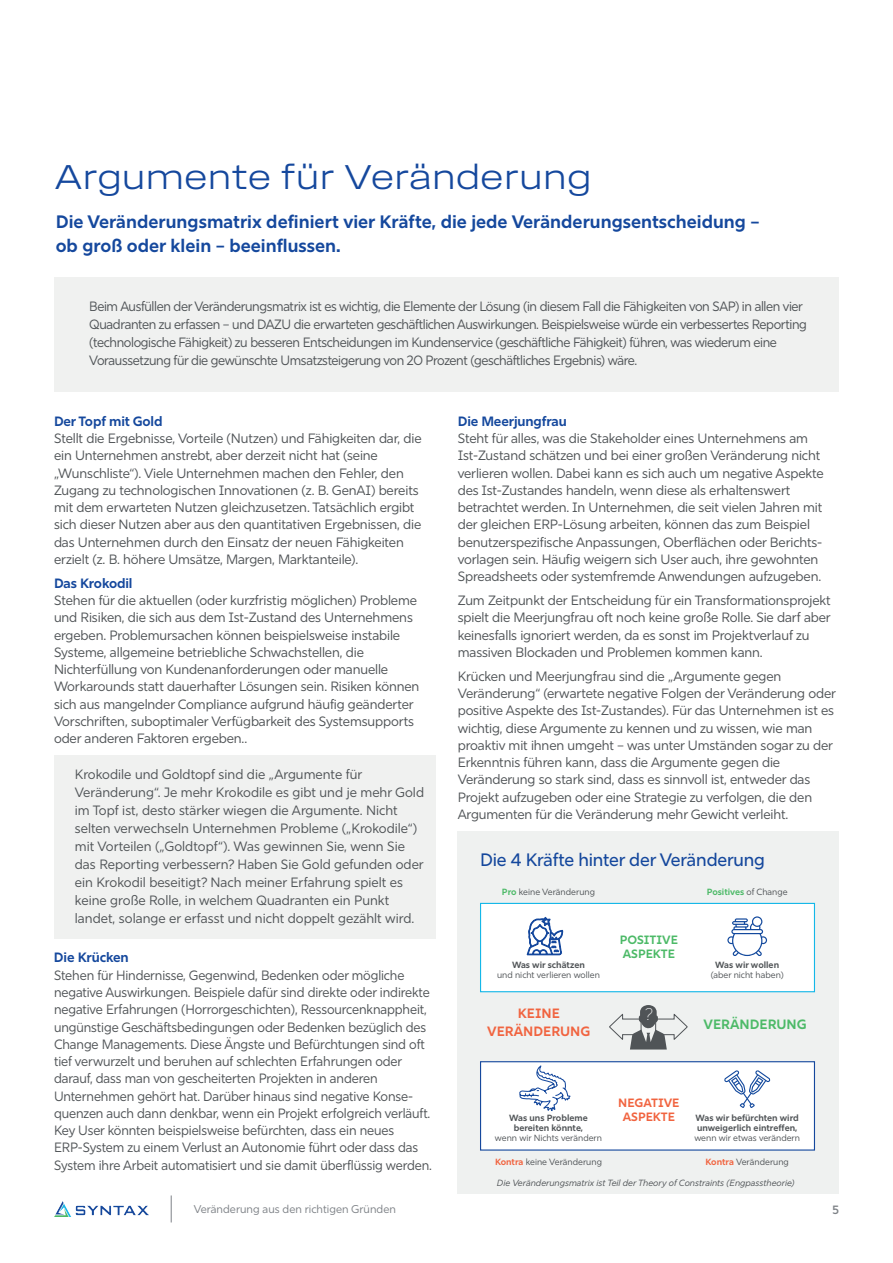
<style>
.page{position:relative;width:893px;height:1263px;background:#fff}
.page>*{position:absolute;margin:0;border:0;box-sizing:border-box;transform-origin:0 0}
.t1{font:36px "Field Gothic No.71 Light Wide";color:#15489d}
.t2{font:700 18px/24px "Rig Sans";color:#15489d}
.t3{font:500 18px "Rig Sans";letter-spacing:-.01em;color:#15489d}
.t4{font:100 16.95px "Rig Sans";color:#fff}
.t5{font:13.5px/17.2px "Rig Sans";letter-spacing:-.01em;color:#505457}
.t6{font:13.5px/18px "Rig Sans";letter-spacing:-.03em;color:#505457}
.t7{font:700 13.5px "Rig Sans";letter-spacing:-.01em;color:#15489d}
.t8{font:700 13.5px/18px "Rig Sans";color:#f16440;text-align:center}
.t9{font:700 13.5px "Rig Sans";color:#4dba68}
.t10{font:700 12px/14.4px "Rig Sans";color:#4dba68}
.t11{font:700 12px/14.5px "Rig Sans";color:#f16440;text-align:center}
.t12{font:600 12px "Rig Sans";color:#7e8287}
.t13{font:11.25px "Rig Sans";color:#7e8287}
.t14{font:9px "Rig Sans";color:#505457}
.t15{font:700 9px/10.2px "Rig Sans";color:#505457}
.t16{font:italic 9px "Rig Sans";color:#505457}
.t17{font:700 9px "Rig Sans";color:#4dba68}
.s1{font-weight:700;color:#4dba68}
.s2{font-weight:400;color:#505457}
.s3{font-weight:700;color:#f16440}
</style>
<div class="page">
<img style="left:54px;top:1201px;width:95px;height:15px">
<svg style="left:171px;top:1195px;width:1px;height:27px"></svg>
<div style="left:54px;top:277px;width:785px;height:115px;background:#f0f1f0"></div>
<div style="left:54px;top:755px;width:381px;height:184px;background:#f0f1f0"></div>
<div style="left:458px;top:831px;width:381px;height:363px;background:#eff1f0"></div>
<div style="left:480px;top:903px;width:335px;height:89px;background:#fff;border:1px solid #14b7e8"></div>
<div style="left:480px;top:1061px;width:335px;height:89px;background:#fff;border:1px solid #15489d"></div>
<svg style="left:609px;top:1005px;width:79px;height:44px"></svg>
<svg style="left:727px;top:916px;width:40px;height:40px"></svg>
<svg style="left:518px;top:1061px;width:55px;height:50px"></svg>
<svg style="left:724px;top:1070px;width:46px;height:38px"></svg>
<svg style="left:527px;top:916px;width:36px;height:40px"></svg>
<h1 class="t1" style="left:54px;top:157px;width:539px">Argumente für Veränderung</h1>
<h2 class="t2" style="left:56px;top:210px;width:705px">Die Veränderungsmatrix definiert vier Kräfte, die jede Veränderungsentscheidung – ob groß oder klein – beeinflussen.</h2>
<p class="t6" style="left:89px;top:297px;width:719px">Beim Ausfüllen der Veränderungsmatrix ist es wichtig, die Elemente der Lösung (in diesem Fall die Fähigkeiten von SAP) in allen vier Quadranten zu erfassen – und DAZU die erwarteten geschäftlichen Auswirkungen. Beispielsweise würde ein verbessertes Reporting (technologische Fähigkeit) zu besseren Entscheidungen im Kundenservice (geschäftliche Fähigkeit) führen, was wiederum eine Voraussetzung für die gewünschte Umsatzsteigerung von 20 Prozent (geschäftliches Ergebnis) wäre.</p>
<p class="t7" style="left:54px;top:413px;width:110px">Der Topf mit Gold</p>
<p class="t5" style="left:54px;top:430px;width:369px">Stellt die Ergebnisse, Vorteile (Nutzen) und Fähigkeiten dar, die ein Unternehmen anstrebt, aber derzeit nicht hat (seine „Wunschliste“). Viele Unternehmen machen den Fehler, den Zugang zu technologischen Innovationen (z. B. GenAI) bereits mit dem erwarteten Nutzen gleichzusetzen. Tatsächlich ergibt sich dieser Nutzen aber aus den quantitativen Ergebnissen, die das Unternehmen durch den Einsatz der neuen Fähigkeiten erzielt (z. B. höhere Umsätze, Margen, Marktanteile).</p>
<p class="t7" style="left:54px;top:575px;width:80px">Das Krokodil</p>
<p class="t5" style="left:54px;top:592px;width:367px">Stehen für die aktuellen (oder kurzfristig möglichen) Probleme und Risiken, die sich aus dem Ist-Zustand des Unternehmens ergeben. Problemursachen können beispielsweise instabile Systeme, allgemeine betriebliche Schwachstellen, die Nichterfüllung von Kundenanforderungen oder manuelle Workarounds statt dauerhafter Lösungen sein. Risiken können sich aus mangelnder Compliance aufgrund häufig geänderter Vorschriften, suboptimaler Verfügbarkeit des Systemsupports oder anderen Faktoren ergeben..</p>
<p class="t5" style="left:75px;top:765px;width:351px;line-height:18px">Krokodile und Goldtopf sind die „Argumente für Veränderung“. Je mehr Krokodile es gibt und je mehr Gold im Topf ist, desto stärker wiegen die Argumente. Nicht selten verwechseln Unternehmen Probleme („Krokodile“) mit Vorteilen („Goldtopf“). Was gewinnen Sie, wenn Sie das Reporting verbessern? Haben Sie Gold gefunden oder ein Krokodil beseitigt? Nach meiner Erfahrung spielt es keine große Rolle, in welchem Quadranten ein Punkt landet, solange er erfasst und nicht doppelt gezählt wird.</p>
<p class="t7" style="left:54px;top:949px;width:76px">Die Krücken</p>
<p class="t5" style="left:54px;top:966px;width:380px">Stehen für Hindernisse, Gegenwind, Bedenken oder mögliche negative Auswirkungen. Beispiele dafür sind direkte oder indirekte negative Erfahrungen (Horrorgeschichten), Ressourcenknappheit, ungünstige Geschäftsbedingungen oder Bedenken bezüglich des Change Managements. Diese Ängste und Befürchtungen sind oft tief verwurzelt und beruhen auf schlechten Erfahrungen oder darauf, dass man von gescheiterten Projekten in anderen Unternehmen gehört hat. Darüber hinaus sind negative Konse&shy;quenzen auch dann denkbar, wenn ein Projekt erfolgreich verläuft.<br>Key User könnten beispielsweise befürchten, dass ein neues ERP-System zu einem Verlust an Autonomie führt oder dass das System ihre Arbeit automatisiert und sie damit überflüssig werden.</p>
<p class="t7" style="left:458px;top:413px;width:111px">Die Meerjungfrau</p>
<p class="t5" style="left:458px;top:430px;width:368px">Steht für alles, was die Stakeholder eines Unternehmens am Ist-Zustand schätzen und bei einer großen Veränderung nicht verlieren wollen. Dabei kann es sich auch um negative Aspekte des Ist-Zustandes handeln, wenn diese als erhaltenswert betrachtet werden. In Unternehmen, die seit vielen Jahren mit der gleichen ERP-Lösung arbeiten, können das zum Beispiel benutzerspezifische Anpassungen, Oberflächen oder Berichts&shy;vorlagen sein. Häufig weigern sich User auch, ihre gewohnten Spreadsheets oder systemfremde Anwendungen aufzugeben.</p>
<p class="t5" style="left:458px;top:592px;width:375px">Zum Zeitpunkt der Entscheidung für ein Transformationsprojekt spielt die Meerjungfrau oft noch keine große Rolle. Sie darf aber keinesfalls ignoriert werden, da es sonst im Projektverlauf zu massiven Blockaden und Problemen kommen kann.</p>
<p class="t5" style="left:458px;top:668px;width:380px">Krücken und Meerjungfrau sind die „Argumente gegen Veränderung“ (erwartete negative Folgen der Veränderung oder positive Aspekte des Ist-Zustandes). Für das Unternehmen ist es wichtig, diese Argumente zu kennen und zu wissen, wie man proaktiv mit ihnen umgeht – was unter Umständen sogar zu der Erkenntnis führen kann, dass die Argumente gegen die Veränderung so stark sind, dass es sinnvoll ist, entweder das Projekt aufzugeben oder eine Strategie zu verfolgen, die den Argumenten für die Veränderung mehr Gewicht verleiht.</p>
<h2 class="t3" style="left:480px;top:849px;width:287px">Die 4 Kräfte hinter der Veränderung</h2>
<p class="t14" style="left:502px;top:886px;width:95px"><span class="s1">Pro</span> keine Veränderung</p>
<p class="t15" style="left:512px;top:959px;width:74px">Was wir schätzen</p>
<p class="t14" style="left:497px;top:970px;width:104px">und nicht verlieren wollen</p>
<p class="t10" style="left:620px;top:933px;width:60px">POSITIVE<br>ASPEKTE</p>
<p class="t17" style="left:707px;top:886px;width:82px">Positives <span class="s2">of Change</span></p>
<p class="t15" style="left:715px;top:959px;width:65px">Was wir wollen</p>
<p class="t14" style="left:711px;top:970px;width:75px">(aber nicht haben)</p>
<p class="t4" style="left:645px;top:1004px;width:9px">?</p>
<p class="t8" style="left:487px;top:1004px;width:105px">KEINE<br>VERÄNDERUNG</p>
<p class="t9" style="left:704px;top:1016px;width:105px">VERÄNDERUNG</p>
<p class="t15" style="left:509px;top:1112px;width:80px;text-align:center">Was uns Probleme bereiten könnte,</p>
<p class="t14" style="left:495px;top:1132px;width:109px">wenn wir Nichts verändern</p>
<p class="t14" style="left:495px;top:1156px;width:108px"><span class="s3">Kontra</span> keine Veränderung</p>
<p class="t11" style="left:618px;top:1095px;width:63px">NEGATIVE<br>ASPEKTE</p>
<p class="t15" style="left:696px;top:1112px;width:105px">Was wir befürchten wird unweigerlich eintreffen,</p>
<p class="t14" style="left:694px;top:1132px;width:107px">wenn wir etwas verändern</p>
<p class="t14" style="left:705px;top:1156px;width:85px"><span class="s3">Kontra</span> Veränderung</p>
<p class="t16" style="left:497px;top:1177px;width:299px">Die Veränderungsmatrix ist Teil der Theory of Constraints (Engpasstheorie)</p>
<p class="t13" style="left:194px;top:1202px;width:204px">Veränderung aus den richtigen Gründen</p>
<p class="t12" style="left:832px;top:1202px;width:8px">5</p>
</div>
